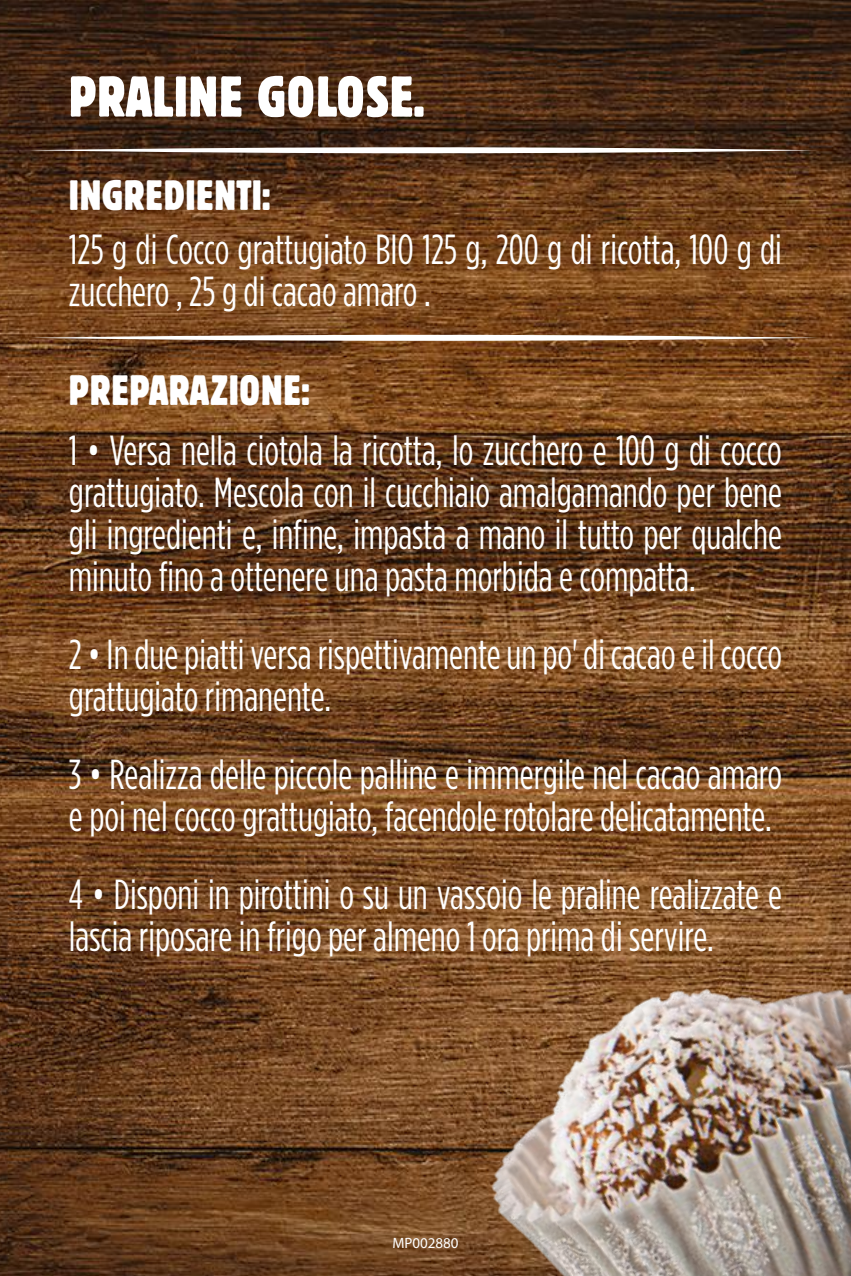
<style>
.page{position:relative;width:851px;height:1276px;background:#fff}
.page>*{position:absolute;margin:0;border:0;box-sizing:border-box;transform-origin:0 0}
.t1{font:condensed 57px "Block BE";letter-spacing:.02em;color:#fff;scale:.95 1}
.t2{font:42px/42px "Gotham Condensed";color:#fff;scale:.95 1}
.t3{font:condensed 42px "Block BE";letter-spacing:.02em;color:#fff;scale:.95 1}
.t4{font:15px "Myriad Pro";color:#fff}
</style>
<div class="page">
<img style="left:0;top:0;width:850px;height:1276px">
<img style="left:390px;top:865px;width:460px;height:411px">
<svg style="left:28px;top:146px;width:789px;height:8px"></svg>
<svg style="left:29px;top:334px;width:789px;height:8px"></svg>
<h1 class="t1" style="left:69px;top:64px;width:376px">PRALINE GOLOSE.</h1>
<p class="t3" style="left:69px;top:171px;width:214px">INGREDIENTI:</p>
<p class="t2" style="left:69px;top:227px;width:752px">125 g di Cocco grattugiato BIO 125 g, 200 g di ricotta, 100 g di zucchero , 25 g di cacao amaro .</p>
<p class="t3" style="left:69px;top:366px;width:255px">PREPARAZIONE:</p>
<p class="t2" style="left:69px;top:428px;width:752px;text-align:justify">1 • Versa nella ciotola la ricotta, lo zucchero e 100 g di cocco grattugiato. Mescola con il cucchiaio amalgamando per bene gli ingredienti e, infine, impasta a mano il tutto per qualche minuto fino a ottenere una pasta morbida e compatta.</p>
<p class="t2" style="left:69px;top:632px;width:752px">2 • In due piatti versa rispettivamente un po' di cacao e il cocco grattugiato rimanente.</p>
<p class="t2" style="left:69px;top:752px;width:752px">3 • Realizza delle piccole palline e immergile nel cacao amaro e poi nel cocco grattugiato, facendole rotolare delicatamente.</p>
<p class="t2" style="left:69px;top:872px;width:752px">4 • Disponi in pirottini o su un vassoio le praline realizzate e lascia riposare in frigo per almeno 1 ora prima di servire.</p>
<p class="t4" style="left:392px;top:1234px;width:68px">MP002880</p>
</div>
